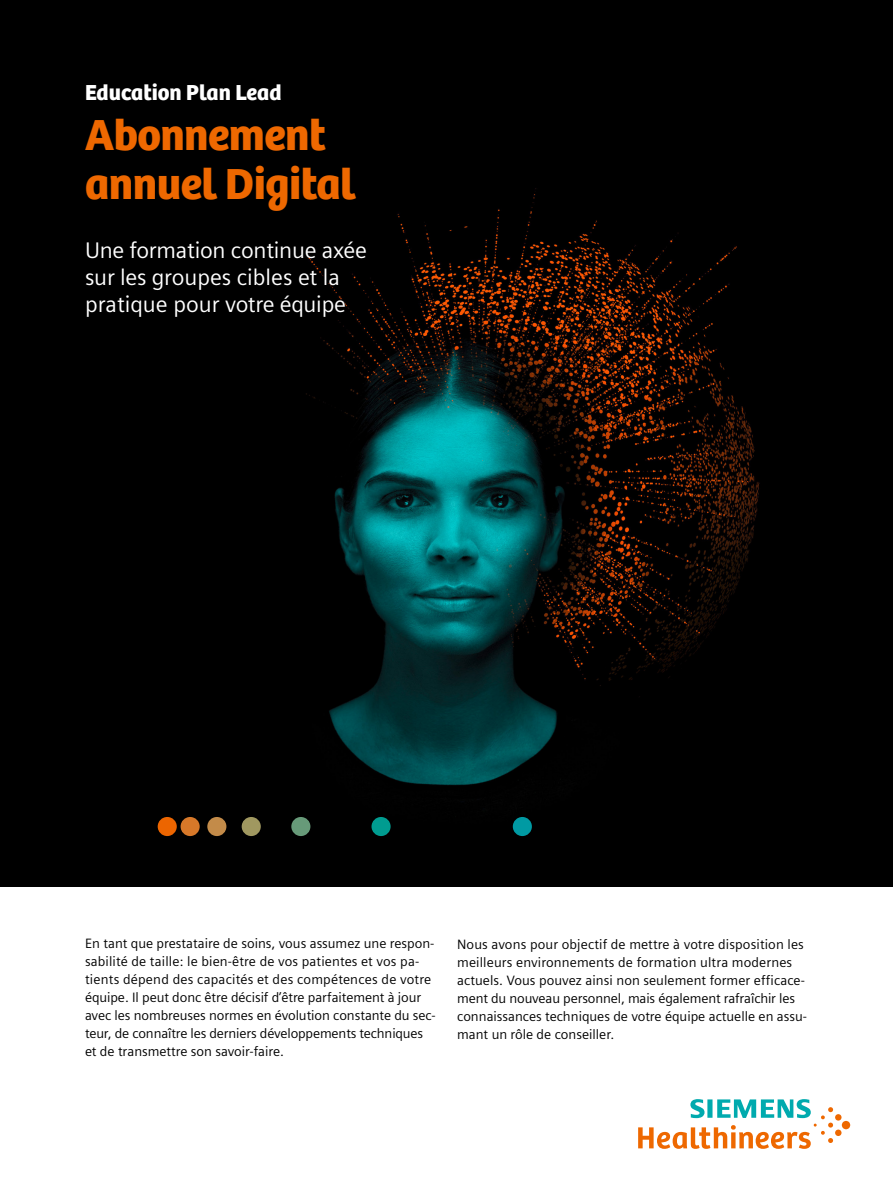
<style>
.page{position:relative;width:893px;height:1191px;background:#fff}
.page>*{position:absolute;margin:0;border:0;box-sizing:border-box;transform-origin:0 0}
.t1{font:45px/49.5px "Bree SH Headline Regular";letter-spacing:-.01em;color:#ee6800}
.t2{font:22.5px/27px "Siemens Sans";letter-spacing:-.01em;color:#fff}
.t3{font:22.5px "Bree SH Headline Regular";color:#fff}
.t4{font:13.5px/18px "Siemens Sans";color:#000}
</style>
<div class="page">
<img style="left:0;top:0;width:893px;height:886px">
<div style="left:158px;top:817px;width:19px;height:19px;background:#ec6500;border-radius:50%"></div>
<div style="left:181px;top:817px;width:19px;height:19px;background:#d77829;border-radius:50%"></div>
<div style="left:207px;top:817px;width:19px;height:19px;background:#c38b49;border-radius:50%"></div>
<div style="left:242px;top:817px;width:19px;height:19px;background:#a09860;border-radius:50%"></div>
<div style="left:291px;top:817px;width:19px;height:19px;background:#679a79;border-radius:50%"></div>
<div style="left:371px;top:817px;width:20px;height:19px;background:#009c90;border-radius:50%"></div>
<div style="left:513px;top:817px;width:19px;height:19px;background:#009aa3;border-radius:50%"></div>
<svg style="left:638px;top:1099px;width:212px;height:50px"></svg>
<h2 class="t3" style="left:85px;top:79px;width:198px">Education Plan Lead</h2>
<h1 class="t1" style="left:85px;top:110px;width:272px">Abonnement annuel Digital</h1>
<h2 class="t2" style="left:85px;top:235px;width:283px">Une formation continue axée sur les groupes cibles et la pratique pour votre équipe</h2>
<p class="t4" style="left:85px;top:933px;width:352px">En tant que prestataire de soins, vous assumez une respon&shy;sabilité de taille: le bien-être de vos patientes et vos pa&shy;tients dépend des capacités et des compétences de votre équipe. Il peut donc être décisif d’être parfaitement à jour avec les nombreuses normes en évolution constante du sec&shy;teur, de connaître les derniers développements techniques et de transmettre son savoir-faire.</p>
<p class="t4" style="left:457px;top:934px;width:351px">Nous avons pour objectif de mettre à votre disposition les meilleurs environnements de formation ultra modernes actuels. Vous pouvez ainsi non seulement former efficace&shy;ment du nouveau personnel, mais également rafraîchir les connaissances techniques de votre équipe actuelle en assu&shy;mant un rôle de conseiller.</p>
</div>
